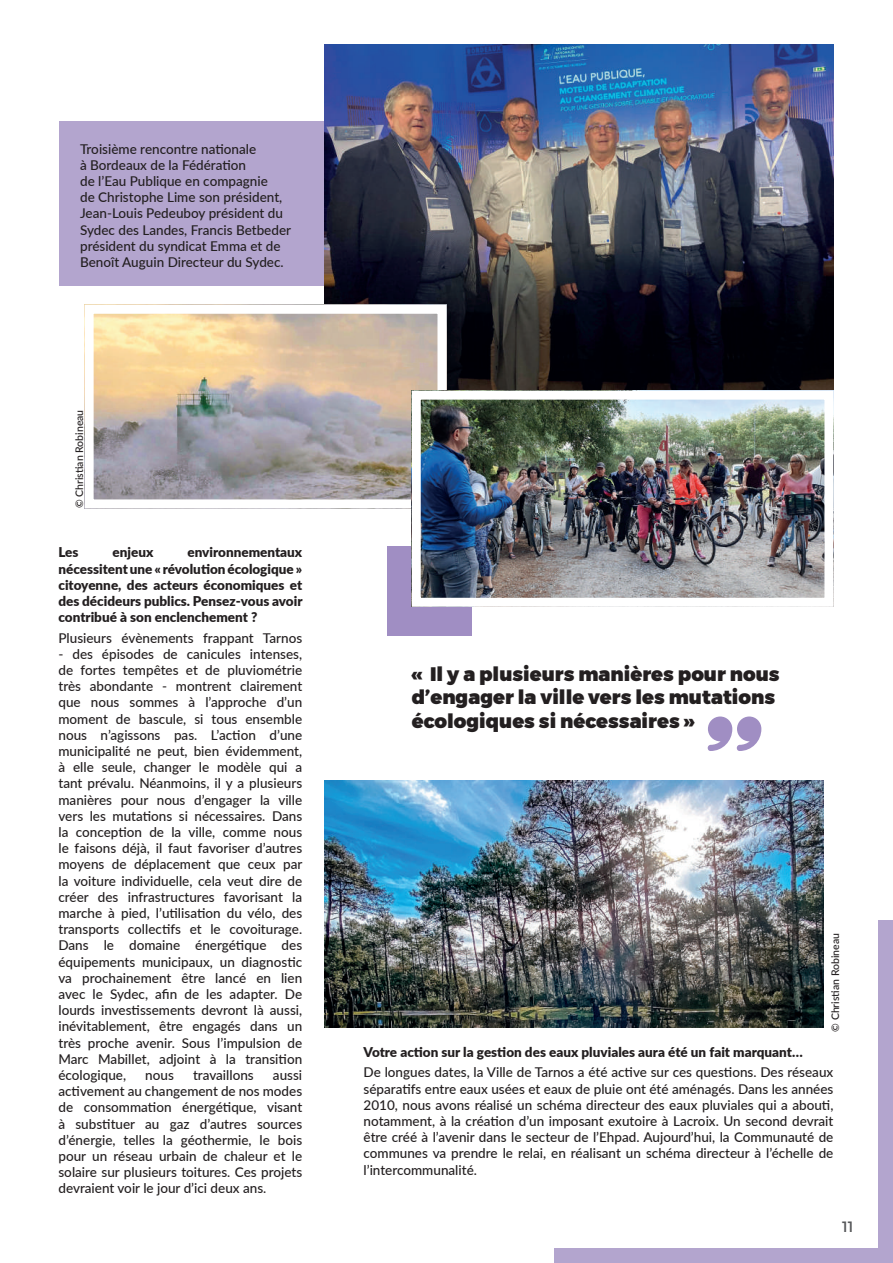
<style>
.page{position:relative;width:893px;height:1263px;background:#fff}
.page>*{position:absolute;margin:0;border:0;box-sizing:border-box;transform-origin:0 0}
.t1{font:900 19.5px/23.4px "Montserrat";color:#231f20}
.t2{font:15px "Montserrat";color:#57585a}
.t3{font:500 13.5px/16.2px "Lato";color:#231f20;text-align:justify}
.t4{font:900 13.5px/16.2px "Lato";color:#231f20;text-align:justify}
.t5{font:500 10.5px "Lato";color:#231f20}
</style>
<div class="page">
<div style="left:554px;top:920px;width:339px;height:343px;background:#b3a5ce"></div>
<div style="left:0;top:19px;width:877px;height:1229px;background:#fff"></div>
<div style="left:387px;top:546px;width:84px;height:90px;background:#a08ec3"></div>
<svg style="left:708px;top:716px;width:53px;height:35px"></svg>
<div style="left:60px;top:121px;width:441px;height:165px;background:#b3a5ce"></div>
<img style="left:325px;top:45px;width:508px;height:346px">
<img style="left:95px;top:315px;width:341px;height:183px">
<div style="left:85px;top:305px;width:361px;height:203px;border:9px solid #fff"></div>
<img style="left:422px;top:401px;width:401px;height:196px">
<div style="left:412px;top:391px;width:421px;height:216px;border:9px solid #fff"></div>
<img style="left:325px;top:780px;width:498px;height:248px">
<p class="t3" style="left:80px;top:140px;width:213px;text-align:left">Troisième rencontre nationale<br>à Bordeaux de la Fédération<br>de l’Eau Publique en compagnie<br>de Christophe Lime son président,<br>Jean-Louis Pedeuboy président du<br>Sydec des Landes, Francis Betbeder président du syndicat Emma et de<br>Benoît Auguin Directeur du Sydec.</p>
<p class="t5" style="left:72px;top:508px;width:100px;rotate:-90deg">© Christian Robineau</p>
<p class="t4" style="left:58px;top:544px;width:246px;text-indent:129px">environnementaux nécessitent une « révolution écologique » citoyenne, des acteurs économiques et des décideurs publics. Pensez-vous avoir contribué à son enclenchement ?</p>
<p class="t3" style="left:58px;top:629px;width:245px">Plusieurs évènements frappant Tarnos</p>
<p class="t3" style="left:58px;top:645px;width:246px">- des épisodes de canicules intenses, de fortes tempêtes et de pluviométrie très abondante - montrent clairement que nous sommes à l’approche d’un moment de bascule, si tous ensemble nous n’agissons pas. L’action d’une municipalité ne peut, bien évidemment, à elle seule, changer le modèle qui a tant prévalu. Néanmoins, il y a plusieurs manières pour nous d’engager la ville vers les mutations si nécessaires. Dans la conception de la ville, comme nous le faisons déjà, il faut favoriser d’autres moyens de déplacement que ceux par la voiture individuelle, cela veut dire de créer des infrastructures favorisant la marche à pied, l’utilisation du vélo, des transports collectifs et le covoiturage.<br>Dans le domaine énergétique des équipements municipaux, un diagnostic va prochainement être lancé en lien avec le Sydec, afin de les adapter. De lourds investissements devront là aussi, inévitablement, être engagés dans un très proche avenir. Sous l’impulsion de Marc Mabillet, adjoint à la transition écologique,</p>
<p class="t4" style="left:58px;top:544px;width:22px">Les</p>
<p class="t4" style="left:113px;top:544px;width:42px">enjeux</p>
<p class="t3" style="left:145px;top:1066px;width:30px">nous</p>
<p class="t3" style="left:193px;top:1066px;width:62px">travaillons</p>
<p class="t3" style="left:58px;top:1066px;width:245px;text-indent:214px">aussi activement au changement de nos modes de consommation énergétique, visant à substituer au gaz d’autres sources d’énergie, telles la géothermie, le bois pour un réseau urbain de chaleur et le solaire sur plusieurs toitures. Ces projets devraient voir le jour d’ici deux ans.</p>
<h1 class="t1" style="left:412px;top:662px;width:369px">« Il y a plusieurs manières pour nous d’engager la ville vers les mutations écologiques si nécessaires »</h1>
<p class="t5" style="left:828px;top:1032px;width:100px;rotate:-90deg">© Christian Robineau</p>
<p class="t4" style="left:364px;top:1043px;width:441px">Votre action sur la gestion des eaux pluviales aura été un fait marquant…</p>
<p class="t3" style="left:364px;top:1064px;width:471px">De longues dates, la Ville de Tarnos a été active sur ces questions. Des réseaux séparatifs entre eaux usées et eaux de pluie ont été aménagés. Dans les années 2010, nous avons réalisé un schéma directeur des eaux pluviales qui a abouti, notamment, à la création d’un imposant exutoire à Lacroix. Un second devrait être créé à l’avenir dans le secteur de l’Ehpad. Aujourd’hui, la Communauté de communes va prendre le relai, en réalisant un schéma directeur à l’échelle de l’intercommunalité.</p>
<p class="t2" style="left:842px;top:1214px;width:13px">11</p>
</div>
